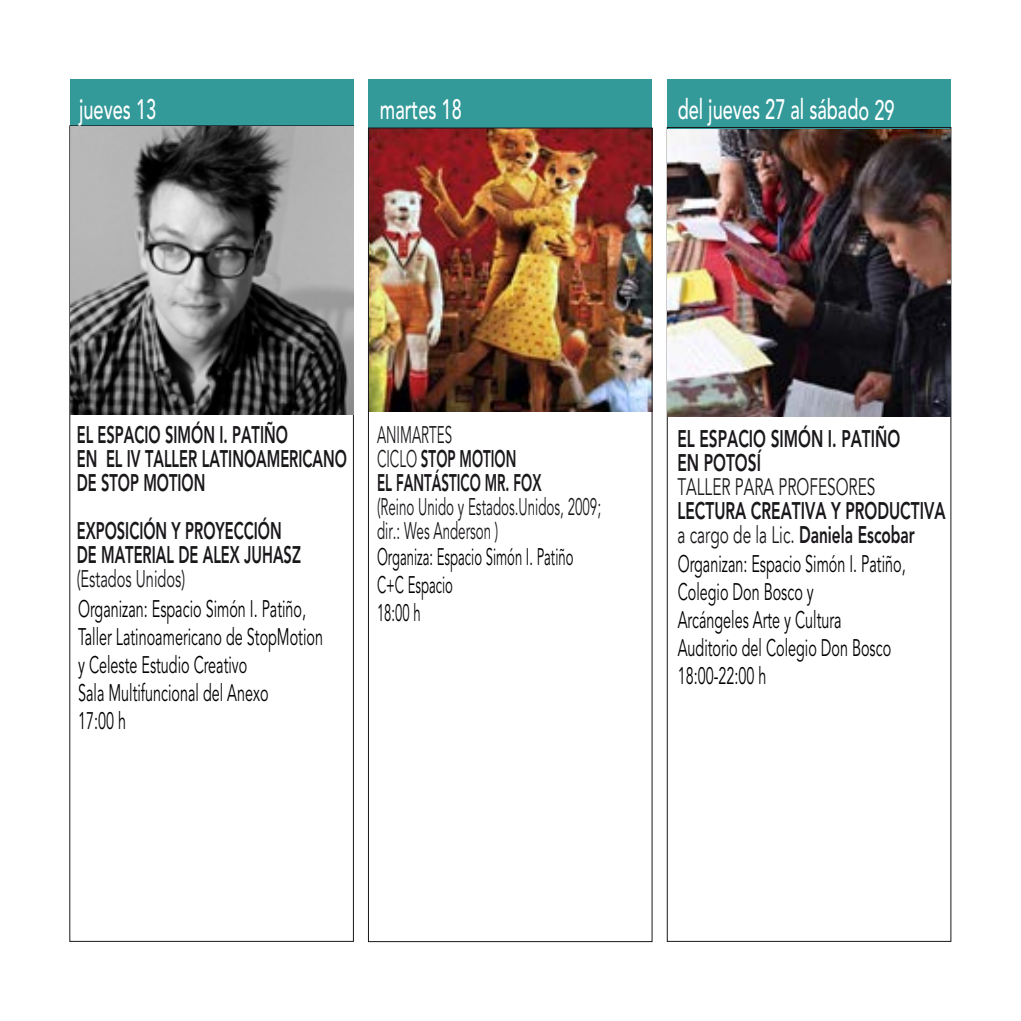
<style>
.page{position:relative;width:1021px;height:1021px;background:#fff}
.page>*{position:absolute;margin:0;border:0;box-sizing:border-box;transform-origin:0 0}
.t1{font:500 28px "Avenir LT Std";color:#fff;scale:.65 1}
.t2{font:24px/28px "Avenir LT Std";color:#000;scale:.6 1}
.t3{font:800 24px/24px "Avenir LT Std";color:#1a171b;scale:.61 1}
.t4{font:800 24px/24px "Avenir LT Std";color:#1a171b;scale:.65 1}
.t5{font:24px/24px "Avenir LT Std";color:#1a171b;scale:.56 1}
.t6{font:24px "Avenir LT";color:#1a171b;scale:.65 1}
.t7{font:24px/28px "Avenir LT Std";color:#000;scale:.55 1}
.t8{font:800 24px/24px "Avenir LT Std";color:#1a171b;scale:.56 1}
.t9{font:24px "Avenir LT Std";color:#1a171b;scale:.61 1}
.s1{font-weight:400}
.s2{font-family:"Avenir LT Std";font-weight:800}
</style>
<div class="page">
<div style="left:70px;top:79px;width:283px;height:48px;background:#399"></div>
<div style="left:667px;top:79px;width:283px;height:50px;background:#399"></div>
<div style="left:368px;top:79px;width:284px;height:49px;background:#399"></div>
<img style="left:70px;top:126px;width:283px;height:288px">
<img style="left:370px;top:130px;width:280px;height:281px">
<img style="left:667px;top:130px;width:283px;height:287px">
<p class="t1" style="left:79px;top:93px;width:120px">jueves 13</p>
<p class="t1" style="left:380px;top:93px;width:127px">martes 18</p>
<p class="t1" style="left:677px;top:93px;width:335px">del jueves 27 al sábado 29</p>
<p class="t3" style="left:77px;top:422px;width:444px">EL ESPACIO SIMÓN I. PATIÑO<br>EN EL IV TALLER LATINOAMERICANO<br>DE STOP MOTION</p>
<p class="t3" style="left:77px;top:518px;width:369px">EXPOSICIÓN Y PROYECCIÓN<br>DE MATERIAL DE ALEX JUHASZ</p>
<p class="t9" style="left:77px;top:564px;width:179px">(Estados Unidos)</p>
<p class="t2" style="left:78px;top:595px;width:410px">Organizan: Espacio Simón I. Patiño,<br>Taller Latinoamericano de StopMotion y Celeste Estudio Creativo<br>Sala Multifuncional del Anexo<br>17:00 h</p>
<p class="t8" style="left:377px;top:422px;width:295px"><span class="s1">ANIMARTES<br>CICLO</span> STOP MOTION<br>EL FANTÁSTICO MR. FOX</p>
<p class="t5" style="left:377px;top:495px;width:401px">(Reino Unido y Estados.Unidos, 2009; dir.: Wes Anderson )</p>
<p class="t7" style="left:377px;top:544px;width:359px">Organiza: Espacio Simón I. Patiño<br>C+C Espacio<br>18:00 h</p>
<p class="t4" style="left:677px;top:426px;width:344px">EL ESPACIO SIMÓN I. PATIÑO<br>EN POTOSÍ</p>
<p class="t6" style="left:677px;top:472px;width:306px">TALLER PARA PROFESORES</p>
<p class="t4" style="left:677px;top:498px;width:414px">LECTURA CREATIVA Y PRODUCTIVA</p>
<p class="t6" style="left:677px;top:520px;width:367px">a cargo de la Lic. <span class="s2">Daniela Escobar</span></p>
<p class="t2" style="left:677px;top:550px;width:381px">Organizan: Espacio Simón I. Patiño,<br>Colegio Don Bosco y<br>Arcángeles Arte y Cultura<br>Auditorio del Colegio Don Bosco<br>18:00-22:00 h</p>
</div>
